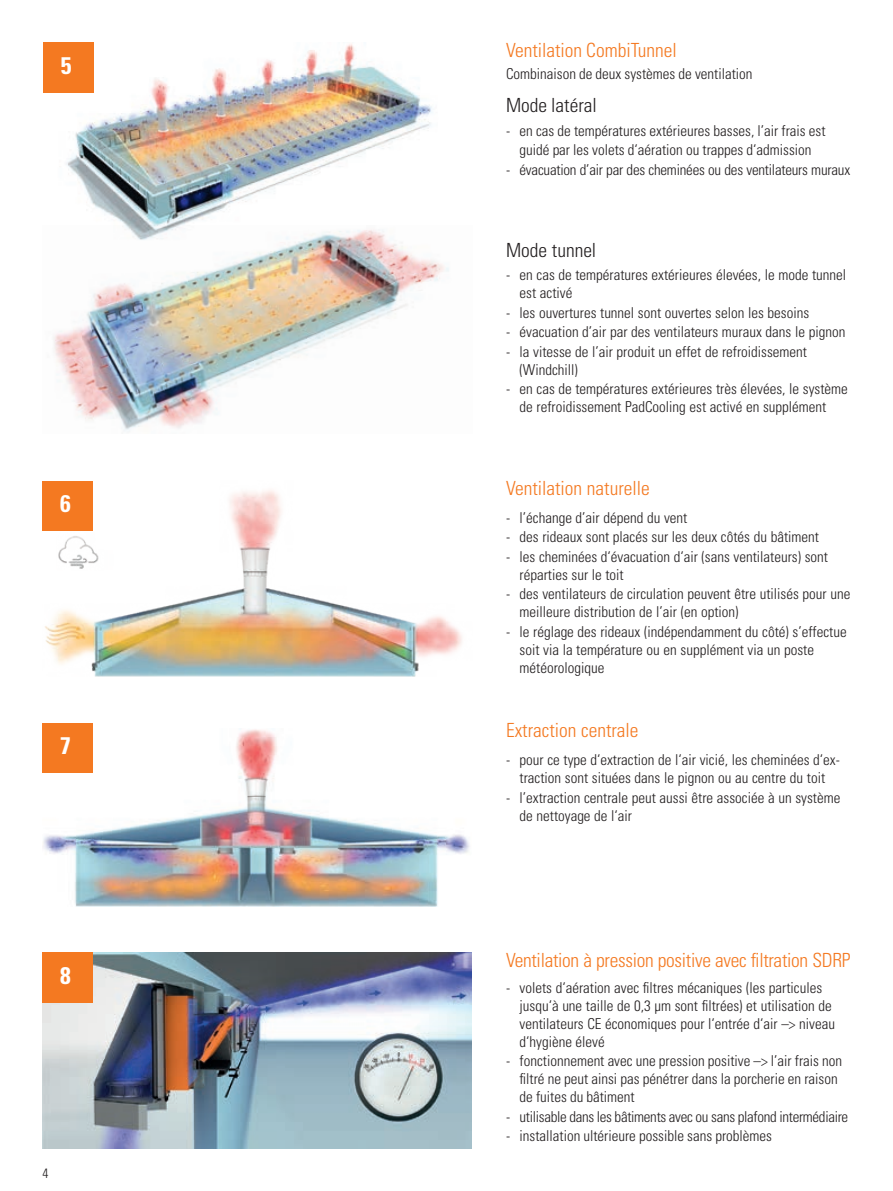
<style>
.page{position:relative;width:893px;height:1191px;background:#fff}
.page>*{position:absolute;margin:0;border:0;box-sizing:border-box;transform-origin:0 0}
.t1{font:700 condensed 24px "Univers LT Std";color:#fff}
.t2{font:300 condensed 19.5px "Univers LT Std";color:#f47921}
.t3{font:300 condensed 19.5px "Univers LT Std";color:#231f20}
.t4{font:300 condensed 15px/18px "Univers LT Std";color:#231f20}
.t5{font:300 condensed 15px "Univers LT Std";letter-spacing:-.02em;color:#231f20}
.t6{font:300 condensed 13.5px "Univers LT Std";color:#231f20}
</style>
<div class="page">
<img style="left:43px;top:490px;width:419px;height:186px">
<img style="left:43px;top:729px;width:427px;height:177px">
<img style="left:43px;top:952px;width:429px;height:196px">
<div style="left:43px;top:480px;width:50px;height:50px;background:#f47921"></div>
<div style="left:43px;top:723px;width:50px;height:50px;background:#f47921"></div>
<div style="left:43px;top:952px;width:50px;height:51px;background:#f47921"></div>
<img style="left:66px;top:43px;width:367px;height:182px">
<img style="left:53px;top:225px;width:396px;height:207px">
<div style="left:43px;top:43px;width:50px;height:50px;background:#f47921"></div>
<h1 class="t1" style="left:61px;top:51px;width:12px">5</h1>
<h1 class="t1" style="left:60px;top:489px;width:12px">6</h1>
<h1 class="t1" style="left:60px;top:731px;width:12px">7</h1>
<h1 class="t1" style="left:60px;top:961px;width:12px">8</h1>
<p class="t6" style="left:43px;top:1165px;width:7px">4</p>
<h2 class="t2" style="left:506px;top:38px;width:172px">Ventilation CombiTunnel</h2>
<p class="t4" style="left:506px;top:65px;width:248px">Combinaison de deux systèmes de ventilation</p>
<h2 class="t3" style="left:506px;top:93px;width:92px">Mode latéral</h2>
<p class="t4" style="left:506px;top:121px;width:321px;line-height:19.5px;text-align:center">- en cas de températures extérieures basses, l’air frais est guidé par les volets d‘aération ou trappes d‘admission</p>
<p class="t4" style="left:506px;top:160px;width:346px">- évacuation d’air par des cheminées ou des ventilateurs muraux</p>
<h2 class="t3" style="left:506px;top:238px;width:92px">Mode tunnel</h2>
<p class="t4" style="left:519px;top:266px;width:328px;text-indent:-14px">- en cas de températures extérieures élevées, le mode tunnel est activé</p>
<p class="t4" style="left:506px;top:303px;width:305px">- les ouvertures tunnel sont ouvertes selon les besoins</p>
<p class="t4" style="left:506px;top:323px;width:341px">- évacuation d’air par des ventilateurs muraux dans le pignon</p>
<p class="t4" style="left:519px;top:342px;width:289px;text-indent:-14px">- la vitesse de l’air produit un effet de refroidissement (Windchill)</p>
<p class="t4" style="left:506px;top:380px;width:343px;text-align:center">- en cas de températures extérieures très élevées, le système de refroidissement PadCooling est activé en supplément</p>
<h2 class="t2" style="left:506px;top:476px;width:145px">Ventilation naturelle</h2>
<p class="t4" style="left:506px;top:508px;width:183px">- l’échange d’air dépend du vent</p>
<p class="t4" style="left:506px;top:528px;width:314px">- des rideaux sont placés sur les deux côtés du bâtiment</p>
<p class="t4" style="left:519px;top:547px;width:310px;text-indent:-14px">- les cheminées d‘évacuation d‘air (sans ventilateurs) sont réparties sur le toit</p>
<p class="t4" style="left:519px;top:585px;width:332px;text-indent:-14px">- des ventilateurs de circulation peuvent être utilisés pour une meilleure distribution de l’air (en option)</p>
<p class="t4" style="left:519px;top:622px;width:329px;text-indent:-14px">- le réglage des rideaux (indépendamment du côté) s’effectue soit via la température ou en supplément via un poste météorologique</p>
<h2 class="t2" style="left:506px;top:718px;width:134px">Extraction centrale</h2>
<p class="t4" style="left:506px;top:751px;width:335px;text-align:center">- pour ce type d‘extraction de l‘air vicié, les cheminées d‘ex&shy;traction sont situées dans le pignon ou au centre du toit</p>
<p class="t4" style="left:519px;top:788px;width:322px;text-indent:-14px">- l’extraction centrale peut aussi être associée à un système de nettoyage de l‘air</p>
<h2 class="t2" style="left:506px;top:948px;width:346px">Ventilation à pression positive avec filtration SDRP</h2>
<p class="t4" style="left:519px;top:978px;width:317px;text-indent:-14px">- volets d‘aération avec filtres mécaniques (les particules jusqu‘à une taille de 0,3 μm sont filtrées) et utilisation de ventilateurs CE économiques pour l‘entrée d‘air –&gt; niveau d‘hygiène élevé</p>
<p class="t4" style="left:519px;top:1052px;width:324px;text-indent:-14px">- fonctionnement avec une pression positive –&gt; l’air frais non filtré ne peut ainsi pas pénétrer dans la porcherie en raison de fuites du bâtiment</p>
<p class="t5" style="left:506px;top:1107px;width:344px">- utilisable dans les bâtiments avec ou sans plafond intermédiaire</p>
<p class="t4" style="left:506px;top:1127px;width:268px">- installation ultérieure possible sans problèmes</p>
</div>
